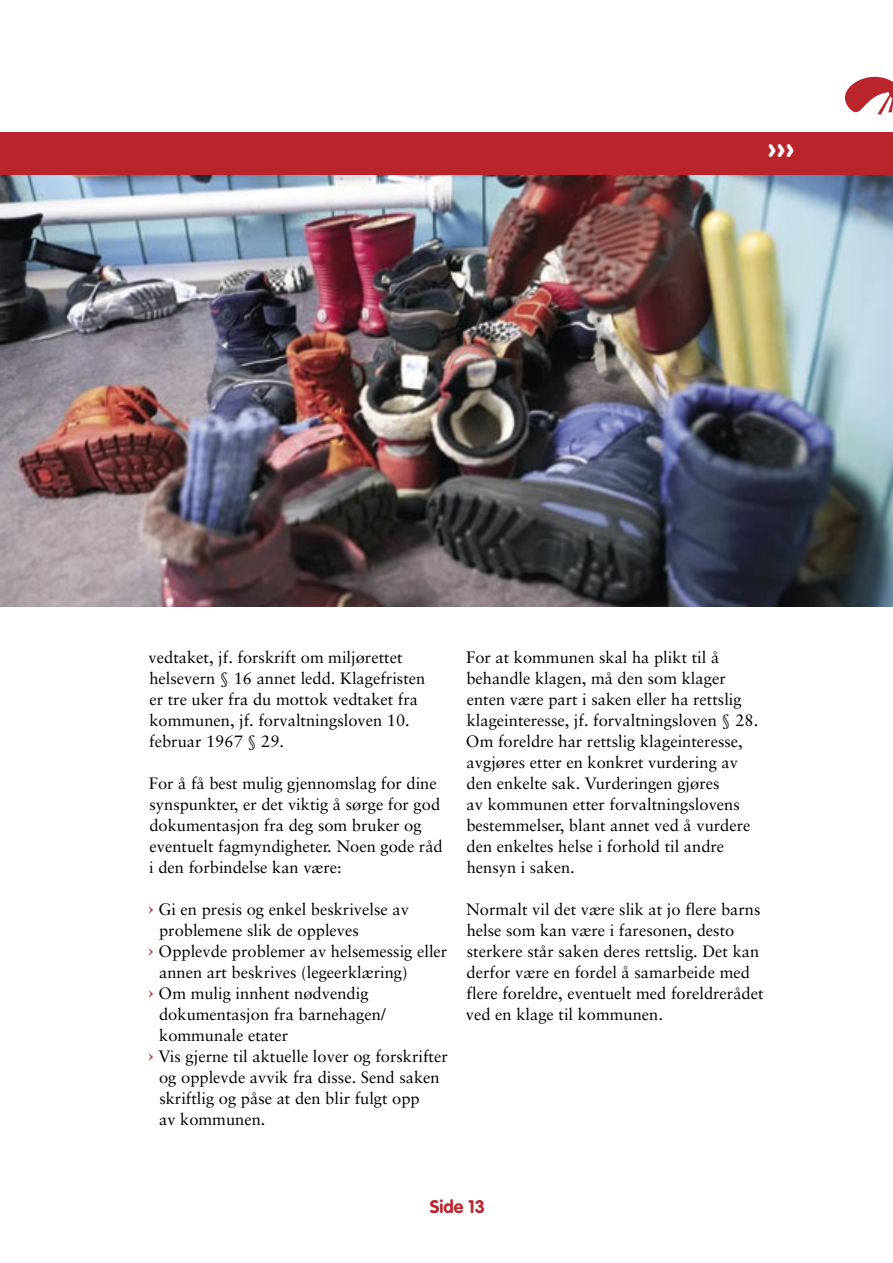
<style>
.page{position:relative;width:893px;height:1263px;background:#fff}
.page>*{position:absolute;margin:0;border:0;box-sizing:border-box;transform-origin:0 0}
.t1{font:700 30px "VAG Rounded";color:#fff}
.t2{font:700 18px "VAG Rounded";color:#ba252c}
.t3{font:16.5px/21px "Sabon";color:#000}
.s1{font-weight:700;font-size:21px;color:#ba252c}
</style>
<div class="page">
<img style="left:0;top:175px;width:893px;height:432px">
<div style="left:0;top:132px;width:893px;height:43px;background:#ba252c"></div>
<svg style="left:845px;top:76px;width:48px;height:39px"></svg>
<h1 class="t1" style="left:768px;top:131px;width:28px">›››</h1>
<p class="t3" style="left:149px;top:647px;width:278px">vedtaket, jf. forskrift om miljørettet helsevern § 16 annet ledd. Klagefristen er tre uker fra du mottok vedtaket fra kommunen, jf. forvaltningsloven 10. februar 1967 § 29.</p>
<p class="t3" style="left:149px;top:773px;width:295px">For å få best mulig gjennomslag for dine synspunkter, er det viktig å sørge for god dokumentasjon fra deg som bruker og eventuelt fagmyndigheter. Noen gode råd i den forbindelse kan være:</p>
<p class="t3" style="left:148px;top:899px;width:262px"><span class="s1">›</span> Gi en presis og enkel beskrivelse av</p>
<p class="t3" style="left:159px;top:920px;width:201px">problemene slik de oppleves</p>
<p class="t3" style="left:148px;top:941px;width:301px"><span class="s1">›</span> Opplevde problemer av helsemessig eller</p>
<p class="t3" style="left:159px;top:962px;width:250px">annen art beskrives (legeerklæring)</p>
<p class="t3" style="left:148px;top:983px;width:222px"><span class="s1">›</span> Om mulig innhent nødvendig</p>
<p class="t3" style="left:159px;top:1004px;width:228px">dokumentasjon fra barnehagen/</p>
<p class="t3" style="left:159px;top:1025px;width:131px">kommunale etater</p>
<p class="t3" style="left:148px;top:1046px;width:301px"><span class="s1">›</span> Vis gjerne til aktuelle lover og forskrifter</p>
<p class="t3" style="left:159px;top:1067px;width:282px">og opplevde avvik fra disse. Send saken</p>
<p class="t3" style="left:159px;top:1088px;width:262px">skriftlig og påse at den blir fulgt opp</p>
<p class="t3" style="left:159px;top:1109px;width:108px">av kommunen.</p>
<p class="t3" style="left:466px;top:647px;width:294px">For at kommunen skal ha plikt til å behandle klagen, må den som klager enten være part i saken eller ha rettslig klageinteresse, jf. forvaltningsloven § 28.<br>Om foreldre har rettslig klageinteresse, avgjøres etter en konkret vurdering av den enkelte sak. Vurderingen gjøres<br>av kommunen etter forvaltningslovens bestemmelser, blant annet ved å vurdere den enkeltes helse i forhold til andre hensyn i saken.</p>
<p class="t3" style="left:466px;top:899px;width:299px">Normalt vil det være slik at jo flere barns helse som kan være i faresonen, desto sterkere står saken deres rettslig. Det kan derfor være en fordel å samarbeide med flere foreldre, eventuelt med foreldrerådet ved en klage til kommunen.</p>
<p class="t2" style="left:430px;top:1196px;width:57px">Side 13</p>
</div>
